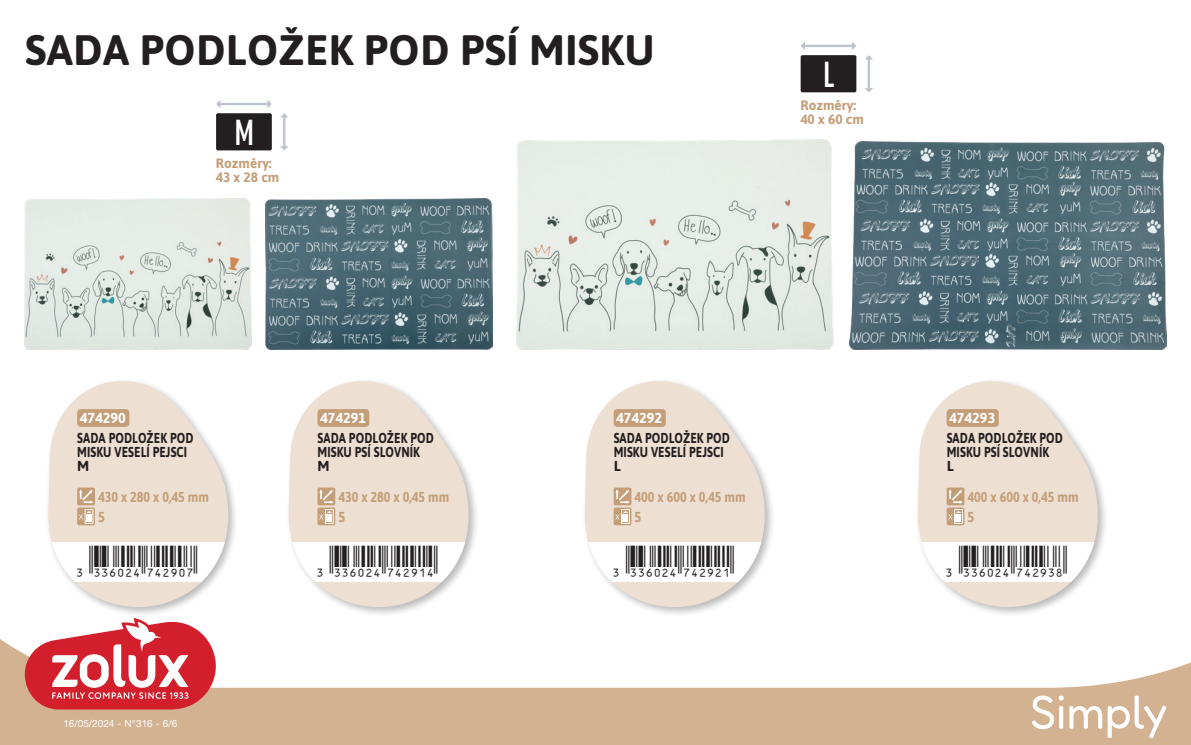
<style>
.page{position:relative;width:1191px;height:745px;background:#fff}
.page>*{position:absolute;margin:0;border:0;box-sizing:border-box;transform-origin:0 0}
.t1{font:700 42.5px "Asap";letter-spacing:.01em;color:#231f20}
.t2{font:35.88px "Uniform Extra Condensed 2";color:#fff}
.t3{font:35.38px "Ean T30 Rfz";color:#231f20}
.t4{font:700 14.38px/13.8px "Asap";letter-spacing:.01em;color:#231f20;scale:.81 1}
.t5{font:700 14.38px/19.9px "Asap";color:#c49e78;scale:.87 1}
.t6{font:700 14.38px "Asap";color:#fff}
.t7{font:700 13.62px/13.6px "Asap";color:#c49e78}
.t8{font:10px "Helvetica Neue LT 55 Rm";color:#fff}
</style>
<div class="page">
<svg style="left:0;top:639px;width:1191px;height:105px;fill:#d2b291"></svg>
<svg style="left:1032px;top:695px;width:31px;height:33px"></svg>
<svg style="left:1069px;top:695px;width:97px;height:42px"></svg>
<div style="left:45px;top:377px;width:193px;height:240px;background:#231f20;opacity:.3"></div>
<svg style="left:47px;top:381px;width:188px;height:225px;fill:#ede0d2"></svg>
<div style="left:48px;top:542px;width:180px;height:39px;background:#fff"></div>
<div style="left:77px;top:409px;width:52px;height:17px;background:#c49e78;border-radius:4px"></div>
<div style="left:77px;top:487px;width:18px;height:18px;background:#c49e78;border-radius:2px"></div>
<svg style="left:79px;top:489px;width:14px;height:14px"></svg>
<svg style="left:77px;top:507px;width:18px;height:18px"></svg>
<svg style="left:79px;top:509px;width:14px;height:14px"></svg>
<div style="left:285px;top:377px;width:194px;height:240px;background:#231f20;opacity:.3"></div>
<svg style="left:287px;top:381px;width:188px;height:225px;fill:#ede0d2"></svg>
<div style="left:289px;top:542px;width:179px;height:39px;background:#fff"></div>
<div style="left:317px;top:409px;width:52px;height:17px;background:#c49e78;border-radius:4px"></div>
<div style="left:317px;top:487px;width:18px;height:18px;background:#c49e78;border-radius:2px"></div>
<svg style="left:319px;top:489px;width:15px;height:14px"></svg>
<svg style="left:317px;top:507px;width:18px;height:18px"></svg>
<svg style="left:319px;top:509px;width:15px;height:14px"></svg>
<div style="left:581px;top:377px;width:194px;height:240px;background:#231f20;opacity:.3"></div>
<svg style="left:583px;top:381px;width:188px;height:225px;fill:#ede0d2"></svg>
<div style="left:585px;top:542px;width:180px;height:39px;background:#fff"></div>
<div style="left:613px;top:409px;width:53px;height:17px;background:#c49e78;border-radius:4px"></div>
<div style="left:613px;top:487px;width:18px;height:18px;background:#c49e78;border-radius:2px"></div>
<svg style="left:615px;top:489px;width:15px;height:14px"></svg>
<svg style="left:613px;top:507px;width:18px;height:18px"></svg>
<svg style="left:615px;top:509px;width:15px;height:14px"></svg>
<div style="left:914px;top:377px;width:194px;height:240px;background:#231f20;opacity:.3"></div>
<svg style="left:916px;top:381px;width:188px;height:225px;fill:#ede0d2"></svg>
<div style="left:917px;top:542px;width:180px;height:39px;background:#fff"></div>
<div style="left:946px;top:409px;width:52px;height:17px;background:#c49e78;border-radius:4px"></div>
<div style="left:946px;top:487px;width:18px;height:18px;background:#c49e78;border-radius:2px"></div>
<svg style="left:948px;top:489px;width:15px;height:14px"></svg>
<svg style="left:946px;top:507px;width:18px;height:18px"></svg>
<svg style="left:948px;top:509px;width:15px;height:14px"></svg>
<img style="left:25px;top:198px;width:227px;height:151px">
<img style="left:265px;top:198px;width:227px;height:151px">
<img style="left:849px;top:141px;width:317px;height:208px">
<img style="left:516px;top:139px;width:317px;height:210px">
<div style="left:216px;top:113px;width:56px;height:37px;background:#231f20;border-radius:2px"></div>
<hr style="left:220px;top:103px;width:48px;height:2px;background:#bdc3cc">
<svg style="left:216px;top:100px;width:4px;height:8px"></svg>
<svg style="left:267px;top:100px;width:5px;height:8px"></svg>
<hr style="left:283px;top:117px;width:2px;height:30px;background:#bdc3cc">
<svg style="left:280px;top:146px;width:9px;height:4px"></svg>
<svg style="left:281px;top:113px;width:7px;height:4px"></svg>
<div style="left:800px;top:55px;width:56px;height:37px;background:#231f20;border-radius:2px"></div>
<hr style="left:804px;top:45px;width:48px;height:2px;background:#bdc3cc">
<svg style="left:801px;top:42px;width:4px;height:8px"></svg>
<svg style="left:852px;top:42px;width:4px;height:8px"></svg>
<hr style="left:867px;top:59px;width:3px;height:30px;background:#bdc3cc">
<svg style="left:865px;top:88px;width:8px;height:4px"></svg>
<svg style="left:865px;top:55px;width:8px;height:4px"></svg>
<svg style="left:25px;top:618px;width:191px;height:91px"></svg>
<h1 class="t1" style="left:25px;top:20px;width:631px">SADA PODLOŽEK POD PSÍ MISKU</h1>
<h2 class="t2" style="left:234px;top:111px;width:21px">M</h2>
<p class="t7" style="left:216px;top:156px;width:65px">Rozměry:<br>43 x 28 cm</p>
<h2 class="t2" style="left:823px;top:53px;width:13px">L</h2>
<p class="t7" style="left:800px;top:98px;width:65px">Rozměry:<br>40 x 60 cm</p>
<p class="t6" style="left:80px;top:407px;width:48px">474290</p>
<p class="t4" style="left:77px;top:430px;width:145px">SADA PODLOŽEK POD<br>MISKU VESELÍ PEJSCI<br>M</p>
<p class="t5" style="left:98px;top:485px;width:129px">430 x 280 x 0,45 mm<br>5</p>
<h3 class="t3" style="left:77px;top:545px;width:122px">&amp;:DDQKME=\YW^U\:</h3>
<p class="t8" style="left:63px;top:717px;width:115px">16/05/2024 - N°316 - 6/6</p>
<p class="t6" style="left:320px;top:407px;width:48px">474291</p>
<p class="t4" style="left:317px;top:430px;width:145px">SADA PODLOŽEK POD<br>MISKU PSÍ SLOVNÍK<br>M</p>
<p class="t5" style="left:338px;top:485px;width:129px">430 x 280 x 0,45 mm<br>5</p>
<h3 class="t3" style="left:317px;top:545px;width:122px">&amp;:DDQKME=\YW^VY:</h3>
<p class="t6" style="left:616px;top:407px;width:48px">474292</p>
<p class="t4" style="left:613px;top:430px;width:145px">SADA PODLOŽEK POD<br>MISKU VESELÍ PEJSCI<br>L</p>
<p class="t5" style="left:634px;top:485px;width:129px">400 x 600 x 0,45 mm<br>5</p>
<h3 class="t3" style="left:613px;top:545px;width:122px">&amp;:DDQKME=\YW^WV:</h3>
<p class="t6" style="left:949px;top:407px;width:48px">474293</p>
<p class="t4" style="left:946px;top:430px;width:145px">SADA PODLOŽEK POD<br>MISKU PSÍ SLOVNÍK<br>L</p>
<p class="t5" style="left:967px;top:485px;width:129px">400 x 600 x 0,45 mm<br>5</p>
<h3 class="t3" style="left:946px;top:545px;width:122px">&amp;:DDQKME=\YW^X]:</h3>
</div>
